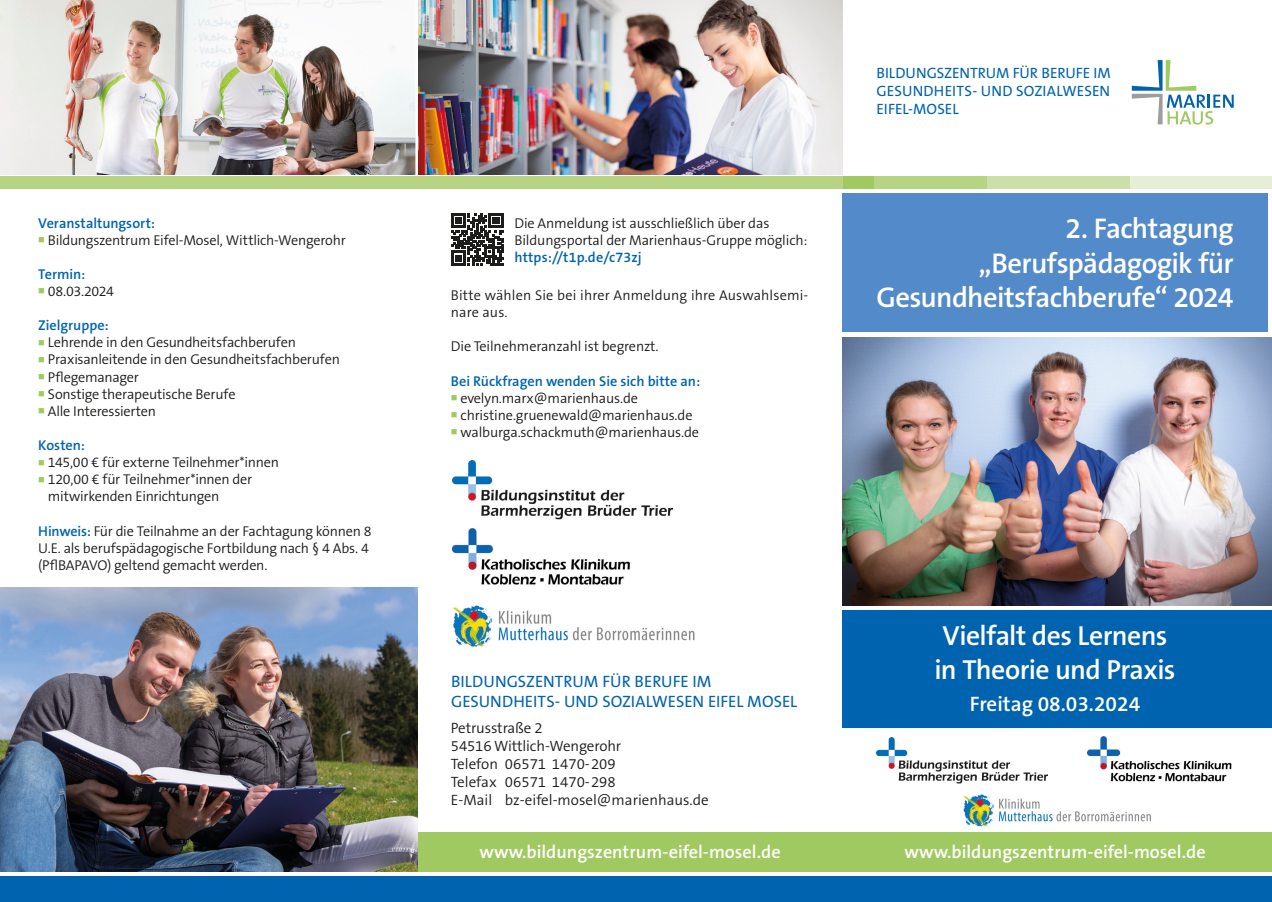
<style>
.page{position:relative;width:1272px;height:902px;background:#fff}
.page>*{position:absolute;margin:0;border:0;box-sizing:border-box;transform-origin:0 0}
.t1{font:600 28.65px/34.3px "The Sans B W6";letter-spacing:-.025em;color:#fff;text-align:right}
.t2{font:600 27.75px/33.3px "The Sans B W6";letter-spacing:-.02em;color:#fff}
.t3{font:600 21px "The Sans B W6";color:#fff}
.t4{font:600 18.3px "The Sans B W6";color:#fff}
.t5{font:16.5px/19.5px "The Sans B W5 Plain";letter-spacing:.005em;color:#0063af}
.t6{font:300 15px/18px "The Sans B W4";color:#1d1d1b}
.t7{font:15px/18px "The Sans B W5 Plain";letter-spacing:.005em;color:#0063af;text-align:justify}
.t8{font:300 14.25px/17.1px "The Sans B W4";letter-spacing:-.01em;color:#1d1d1b}
.t9{font:600 14.25px "The Sans B W6";color:#0063af}
.t10{font:300 14.25px/17.1px "The Sans B W4";letter-spacing:.01em;color:#1d1d1b}
.s1{color:#a1c961}
.s2{font-family:"The Sans B W6";font-weight:600;color:#0063af}
</style>
<div class="page">
<img style="left:452px;top:460px;width:220px;height:59px">
<img style="left:876px;top:737px;width:171px;height:46px">
<img style="left:842px;top:337px;width:429px;height:268px">
<div style="left:1129px;top:176px;width:142px;height:13px;background:#e6efd5"></div>
<div style="left:987px;top:176px;width:142px;height:13px;background:#cbdfa6"></div>
<div style="left:874px;top:176px;width:113px;height:13px;background:#b7d484"></div>
<div style="left:842px;top:176px;width:32px;height:13px;background:#a1c961"></div>
<svg style="left:1131px;top:60px;width:102px;height:64px"></svg>
<div style="left:417px;top:831px;width:854px;height:40px;background:#a1c961"></div>
<div style="left:0;top:176px;width:842px;height:13px;background:#b7d484"></div>
<div style="left:0;top:876px;width:1271px;height:25px;background:#0063af"></div>
<div style="left:842px;top:610px;width:429px;height:117px;background:#0063af"></div>
<img style="left:0;top:0;width:842px;height:174px">
<hr style="left:415px;top:0;width:3px;height:176px;background:#fff">
<div style="left:842px;top:193px;width:425px;height:139px;background:#538ac9"></div>
<img style="left:452px;top:528px;width:179px;height:57px">
<img style="left:1087px;top:736px;width:145px;height:46px">
<img style="left:453px;top:605px;width:242px;height:42px">
<img style="left:963px;top:794px;width:188px;height:33px">
<img style="left:0;top:587px;width:417px;height:284px">
<svg style="left:451px;top:213px;width:52px;height:52px"></svg>
<p class="t9" style="left:38px;top:213px;width:118px">Veranstaltungsort:</p>
<p class="t8" style="left:38px;top:231px;width:309px"><span class="s1">■</span> Bildungszentrum Eifel-Mosel, Wittlich-Wengerohr</p>
<p class="t9" style="left:38px;top:265px;width:48px">Termin:</p>
<p class="t8" style="left:38px;top:283px;width:77px"><span class="s1">■</span> 08.03.2024</p>
<p class="t9" style="left:38px;top:316px;width:72px">Zielgruppe:</p>
<p class="t8" style="left:38px;top:334px;width:259px"><span class="s1">■</span> Lehrende in den Gesundheitsfachberufen</p>
<p class="t8" style="left:38px;top:351px;width:303px"><span class="s1">■</span> Praxisanleitende in den Gesundheitsfachberufen</p>
<p class="t8" style="left:38px;top:368px;width:102px"><span class="s1">■</span> Pflegemanager</p>
<p class="t8" style="left:38px;top:385px;width:199px"><span class="s1">■</span> Sonstige therapeutische Berufe</p>
<p class="t8" style="left:38px;top:402px;width:119px"><span class="s1">■</span> Alle Interessierten</p>
<p class="t9" style="left:38px;top:436px;width:48px">Kosten:</p>
<p class="t8" style="left:38px;top:454px;width:242px"><span class="s1">■</span> 145,00 € für externe Teilnehmer*innen</p>
<p class="t8" style="left:48px;top:471px;width:206px;text-indent:-10px"><span class="s1">■</span> 120,00 € für Teilnehmer*innen der mitwirkenden Einrichtungen</p>
<p class="t8" style="left:38px;top:522px;width:335px"><span class="s2">Hinweis:</span> Für die Teilnahme an der Fachtagung können 8<br>U.E. als berufspädagogische Fortbildung nach § 4 Abs. 4 (PflBAPAVO) geltend gemacht werden.</p>
<p class="t8" style="left:514px;top:214px;width:294px">Die Anmeldung ist ausschließlich über das<br>Bildungsportal der Marienhaus-Gruppe möglich:</p>
<p class="t9" style="left:514px;top:248px;width:129px">https://t1p.de/c73zj</p>
<p class="t10" style="left:451px;top:287px;width:359px">Bitte wählen Sie bei ihrer Anmeldung ihre Auswahlsemi&shy;nare aus.</p>
<p class="t8" style="left:451px;top:338px;width:209px">Die Teilnehmeranzahl ist begrenzt.</p>
<p class="t9" style="left:451px;top:371px;width:251px">Bei Rückfragen wenden Sie sich bitte an:</p>
<p class="t8" style="left:451px;top:389px;width:189px"><span class="s1">■</span> evelyn.marx@marienhaus.de</p>
<p class="t8" style="left:451px;top:406px;width:243px"><span class="s1">■</span> christine.gruenewald@marienhaus.de</p>
<p class="t8" style="left:451px;top:423px;width:249px"><span class="s1">■</span> walburga.schackmuth@marienhaus.de</p>
<p class="t7" style="left:876px;top:64px;width:236px">BILDUNGSZENTRUM FÜR BERUFE IM GESUNDHEITS- UND SOZIALWESEN EIFEL-MOSEL</p>
<h1 class="t1" style="left:876px;top:211px;width:359px">2. Fachtagung „Berufspädagogik für<br>Gesundheitsfachberufe“ 2024</h1>
<h2 class="t2" style="left:934px;top:619px;width:242px">Vielfalt des Lernens in Theorie und Praxis</h2>
<p class="t5" style="left:451px;top:671px;width:348px">BILDUNGSZENTRUM FÜR BERUFE IM<br>GESUNDHEITS- UND SOZIALWESEN EIFEL MOSEL</p>
<p class="t6" style="left:451px;top:719px;width:259px">Petrusstraße 2<br>54516 Wittlich-Wengerohr<br>Telefon 06571 1470-209<br>Telefax 06571 1470-298<br>E-Mail bz-eifel-mosel@marienhaus.de</p>
<p class="t4" style="left:479px;top:840px;width:303px">www.bildungszentrum-eifel-mosel.de</p>
<p class="t4" style="left:904px;top:840px;width:303px">www.bildungszentrum-eifel-mosel.de</p>
<h3 class="t3" style="left:969px;top:690px;width:172px">Freitag 08.03.2024</h3>
</div>
